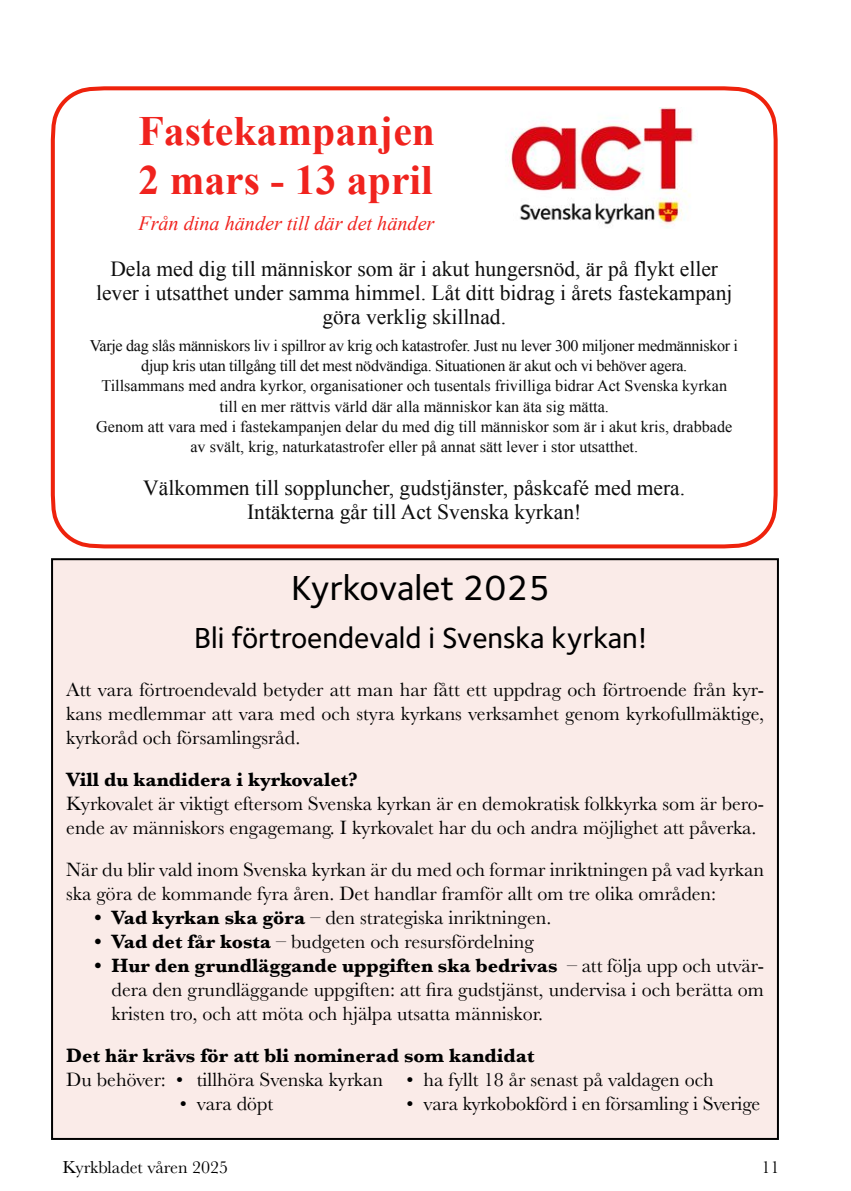
<style>
.page{position:relative;width:851px;height:1191px;background:#fff}
.page>*{position:absolute;margin:0;border:0;box-sizing:border-box;transform-origin:0 0}
.t1{font:700 41.6px/48.4px "Times New Roman";color:#f0231e}
.t2{font:500 36px "Foundry Sterling";color:#000}
.t3{font:500 30px "Foundry Sterling";color:#000}
.t4{font:21.6px/24.2px "Times New Roman";color:#0d0d0d;text-align:center}
.t5{font:italic 20.2px "Times New Roman";color:#f0231e}
.t6{font:20px/24px "Baskerville";color:#000;text-align:justify}
.t7{font:700 20px "Baskerville";color:#000}
.t8{font:18px "Baskerville";color:#000}
.t9{font:16.2px/20.2px "Times New Roman";color:#0d0d0d;text-align:center}
.s1{font-weight:700}
</style>
<div class="page">
<svg style="left:50px;top:86px;width:728px;height:463px"></svg>
<div style="left:52px;top:559px;width:725px;height:580px;background:#faebe8"></div>
<h1 class="t1" style="left:138px;top:106px;width:298px">Fastekampanjen<br>2 mars - 13 april</h1>
<p class="t5" style="left:138px;top:210px;width:297px">Från dina händer till där det händer</p>
<p class="t4" style="left:96px;top:256px;width:637px">Dela med dig till människor som är i akut hungersnöd, är på flykt eller lever i utsatthet under samma himmel. Låt ditt bidrag i årets fastekampanj göra verklig skillnad.</p>
<p class="t9" style="left:90px;top:335px;width:649px">Varje dag slås människors liv i spillror av krig och katastrofer. Just nu lever 300 miljoner medmänniskor i djup kris utan tillgång till det mest nödvändiga. Situationen är akut och vi behöver agera.<br>Tillsammans med andra kyrkor, organisationer och tusentals frivilliga bidrar Act Svenska kyrkan<br>till en mer rättvis värld där alla människor kan äta sig mätta.<br>Genom att vara med i fastekampanjen delar du med dig till människor som är i akut kris, drabbade av svält, krig, naturkatastrofer eller på annat sätt lever i stor utsatthet.</p>
<p class="t4" style="left:143px;top:475px;width:543px">Välkommen till soppluncher, gudstjänster, påskcafé med mera.<br>Intäkterna går till Act Svenska kyrkan!</p>
<h2 class="t2" style="left:291px;top:563px;width:261px">Kyrkovalet 2025</h2>
<h3 class="t3" style="left:194px;top:617px;width:455px">Bli förtroendevald i Svenska kyrkan!</h3>
<p class="t6" style="left:66px;top:678px;width:699px">Att vara förtroendevald betyder att man har fått ett uppdrag och förtroende från kyr&shy;kans medlemmar att vara med och styra kyrkans verksamhet genom kyrkofullmäktige, kyrkoråd och församlingsråd.</p>
<p class="t7" style="left:66px;top:766px;width:293px">Vill du kandidera i kyrkovalet?</p>
<p class="t6" style="left:66px;top:792px;width:699px">Kyrkovalet är viktigt eftersom Svenska kyrkan är en demokratisk folkkyrka som är bero&shy;ende av människors engagemang. I kyrkovalet har du och andra möjlighet att påverka.</p>
<p class="t6" style="left:66px;top:858px;width:699px">När du blir vald inom Svenska kyrkan är du med och formar inriktningen på vad kyrkan ska göra de kommande fyra åren. Det handlar framför allt om tre olika områden:</p>
<p class="t6" style="left:95px;top:906px;width:458px"><span class="s1">• Vad kyrkan ska göra</span> – den strategiska inriktningen.</p>
<p class="t6" style="left:95px;top:930px;width:440px"><span class="s1">• Vad det får kosta</span> – budgeten och resursfördelning</p>
<p class="t6" style="left:112px;top:954px;width:653px;text-indent:-17px"><span class="s1">• Hur den grundläggande uppgiften ska bedrivas</span> – att följa upp och utvär&shy;dera den grundläggande uppgiften: att fira gudstjänst, undervisa i och berätta om kristen tro, och att möta och hjälpa utsatta människor.</p>
<p class="t7" style="left:66px;top:1042px;width:469px">Det här krävs för att bli nominerad som kandidat</p>
<p class="t6" style="left:66px;top:1068px;width:649px">Du behöver: • tillhöra Svenska kyrkan • ha fyllt 18 år senast på valdagen och</p>
<p class="t6" style="left:180px;top:1092px;width:95px">• vara döpt</p>
<p class="t6" style="left:406px;top:1092px;width:355px">• vara kyrkobokförd i en församling i Sverige</p>
<p class="t8" style="left:62px;top:1155px;width:167px">Kyrkbladet våren 2025</p>
<p class="t8" style="left:761px;top:1155px;width:19px">11</p>
</div>
